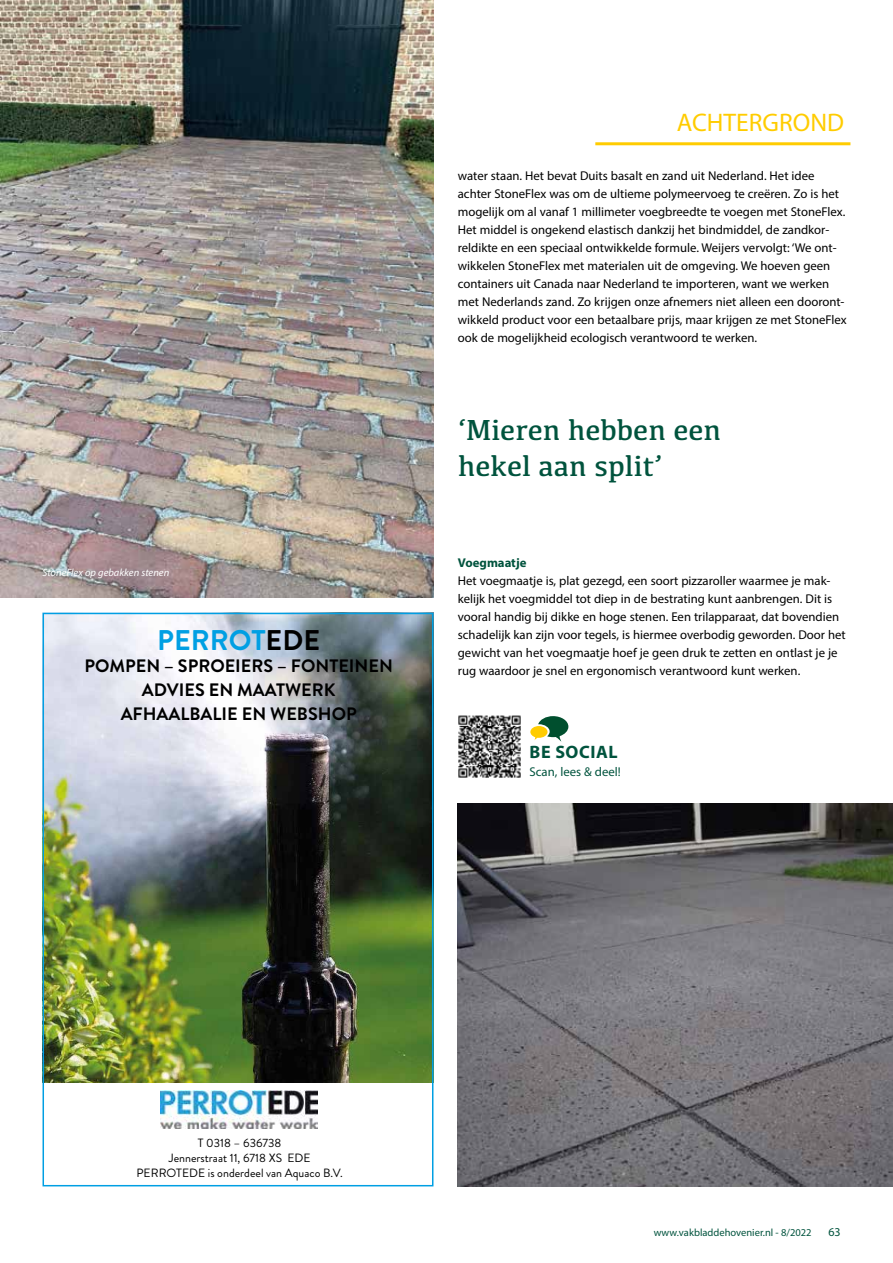
<style>
.page{position:relative;width:893px;height:1263px;background:#fff}
.page>*{position:absolute;margin:0;border:0;box-sizing:border-box;transform-origin:0 0}
.t1{font:30px/36px "Kefa";color:#00533d}
.t2{font:700 28.5px "Brandon Grotesque";color:#009fe3}
.t3{font:25.5px "Myriad Pro";color:#fc0}
.t4{font:700 18px/24px "Brandon Grotesque";color:#000;text-align:center}
.t5{font:700 18px "Myriad Pro";letter-spacing:.03em;color:#00533d}
.t6{font:12.75px/18px "Myriad Pro";color:#000}
.t7{font:12.75px "Myriad Pro";color:#00533d}
.t8{font:700 12.75px "Myriad Pro";color:#00533d}
.t9{font:12px/15px "Brandon Grotesque";color:#000;text-align:center}
.t10{font:12px "Myriad Pro";color:#00533d}
.t11{font:10.5px "Myriad Pro";color:#00533d}
.t12{font:italic 10.5px "Myriad Pro";color:#fff}
.s1{color:#000}
</style>
<div class="page">
<hr style="left:595px;top:142px;width:255px;height:3px;background:#fc0">
<img style="left:0;top:0;width:434px;height:597px">
<img style="left:458px;top:803px;width:435px;height:383px">
<img style="left:458px;top:715px;width:63px;height:62px">
<svg style="left:530px;top:716px;width:38px;height:26px"></svg>
<img style="left:45px;top:615px;width:386px;height:468px">
<img style="left:160px;top:1090px;width:157px;height:39px">
<p class="t12" style="left:43px;top:566px;width:128px">StoneFlex op gebakken stenen</p>
<h2 class="t2" style="left:157px;top:620px;width:164px">PERROT<span class="s1">EDE</span></h2>
<h3 class="t4" style="left:84px;top:654px;width:310px">POMPEN – SPROEIERS – FONTEINEN<br>ADVIES EN MAATWERK<br>AFHAALBALIE EN WEBSHOP</h3>
<h3 class="t3" style="left:677px;top:107px;width:169px">ACHTERGROND</h3>
<p class="t6" style="left:458px;top:167px;width:390px">water staan. Het bevat Duits basalt en zand uit Nederland. Het idee achter StoneFlex was om de ultieme polymeervoeg te creëren. Zo is het mogelijk om al vanaf 1 millimeter voegbreedte te voegen met StoneFlex.<br>Het middel is ongekend elastisch dankzij het bindmiddel, de zandkor&shy;reldikte en een speciaal ontwikkelde formule. Weijers vervolgt: ‘We ont&shy;wikkelen StoneFlex met materialen uit de omgeving. We hoeven geen containers uit Canada naar Nederland te importeren, want we werken met Nederlands zand. Zo krijgen onze afnemers niet alleen een dooront&shy;wikkeld product voor een betaalbare prijs, maar krijgen ze met StoneFlex ook de mogelijkheid ecologisch verantwoord te werken.</p>
<h1 class="t1" style="left:458px;top:411px;width:265px">‘Mieren hebben een hekel aan split’</h1>
<p class="t8" style="left:458px;top:554px;width:70px">Voegmaatje</p>
<p class="t6" style="left:458px;top:572px;width:389px">Het voegmaatje is, plat gezegd, een soort pizzaroller waarmee je mak&shy;kelijk het voegmiddel tot diep in de bestrating kunt aanbrengen. Dit is vooral handig bij dikke en hoge stenen. Een trilapparaat, dat bovendien schadelijk kan zijn voor tegels, is hiermee overbodig geworden. Door het gewicht van het voegmaatje hoef je geen druk te zetten en ontlast je je rug waardoor je snel en ergonomisch verantwoord kunt werken.</p>
<h3 class="t5" style="left:530px;top:740px;width:89px">BE SOCIAL</h3>
<p class="t7" style="left:529px;top:764px;width:93px">Scan, lees &amp; deel!</p>
<p class="t9" style="left:136px;top:1136px;width:208px">T 0318 – 636738<br>Jennerstraat 11, 6718 XS EDE<br>PERROTEDE is onderdeel van Aquaco B.V.</p>
<p class="t11" style="left:654px;top:1226px;width:159px">www.vakbladdehovenier.nl - 8/2022</p>
<p class="t10" style="left:828px;top:1224px;width:14px">63</p>
</div>
